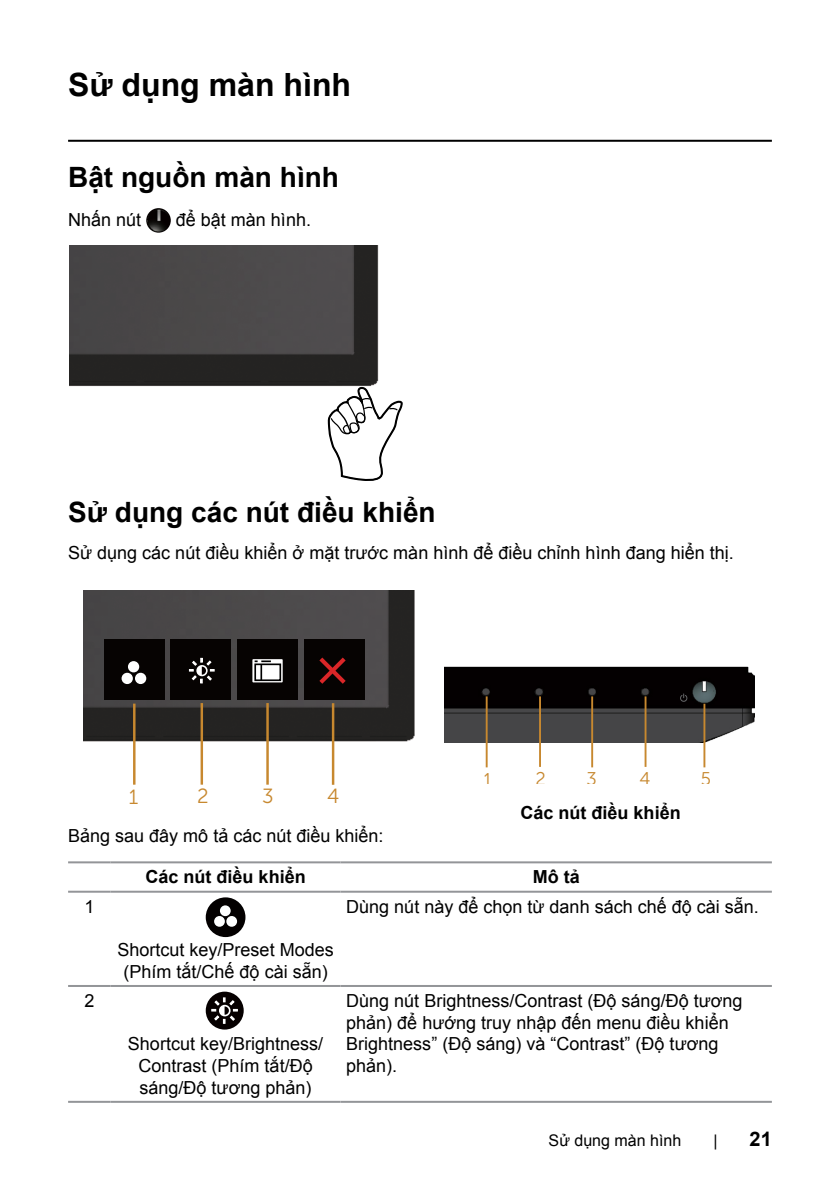
<style>
.page{position:relative;width:840px;height:1191px;background:#fff}
.page>*{position:absolute;margin:0;border:0;box-sizing:border-box;transform-origin:0 0}
.t1{font:700 32px "Arial";color:#000}
.t2{font:700 28px "Arial";color:#000}
.t3{font:20.4px "Museo Sans For Dell 300";color:#c7882f}
.t4{font:700 20px "Arial";color:#000}
.t5{font:18.4px "Museo Sans For Dell 300";color:#c7882f}
.t6{font:18px/21.6px "Arial";color:#000;text-align:center}
.t7{font:700 18px "Arial";color:#000}
.t8{font:16px "Arial";color:#000}
</style>
<div class="page">
<hr style="left:68px;top:140px;width:703px;height:2px;background:#000">
<img style="left:146px;top:208px;width:25px;height:25px;border-radius:12px">
<img style="left:69px;top:246px;width:310px;height:141px">
<svg style="left:327px;top:387px;width:76px;height:94px"></svg>
<img style="left:444px;top:666px;width:310px;height:76px">
<svg style="left:679px;top:693px;width:8px;height:9px"></svg>
<hr style="left:703px;top:703px;width:2px;height:64px;background:#c7882f">
<hr style="left:644px;top:696px;width:2px;height:71px;background:#c7882f">
<hr style="left:591px;top:696px;width:1px;height:71px;background:#c7882f">
<hr style="left:538px;top:696px;width:2px;height:71px;background:#c7882f">
<hr style="left:485px;top:696px;width:2px;height:71px;background:#c7882f">
<img style="left:84px;top:590px;width:331px;height:153px">
<div style="left:104px;top:639px;width:60px;height:61px;background:#060302"></div>
<div style="left:170px;top:639px;width:60px;height:61px;background:#060302"></div>
<div style="left:237px;top:639px;width:60px;height:61px;background:#060302"></div>
<div style="left:304px;top:639px;width:60px;height:61px;background:#060302"></div>
<div style="left:129px;top:662px;width:9px;height:9px;background:#fff;border-radius:50%"></div>
<div style="left:128px;top:661px;width:11px;height:11px;border:2px solid #fff;border-radius:50%"></div>
<div style="left:122px;top:674px;width:10px;height:9px;background:#fff;border-radius:50%"></div>
<div style="left:121px;top:673px;width:12px;height:11px;border:2px solid #fff;border-radius:50%"></div>
<div style="left:136px;top:674px;width:9px;height:9px;background:#fff;border-radius:50%"></div>
<div style="left:135px;top:673px;width:11px;height:11px;border:2px solid #fff;border-radius:50%"></div>
<svg style="left:319px;top:657px;width:27px;height:27px"></svg>
<hr style="left:266px;top:703px;width:2px;height:81px;background:#c7882f">
<hr style="left:332px;top:703px;width:2px;height:81px;background:#c7882f">
<hr style="left:200px;top:703px;width:3px;height:81px;background:#c7882f">
<hr style="left:133px;top:703px;width:2px;height:81px;background:#c7882f">
<div style="left:252px;top:659px;width:30px;height:23px;background:#fff"></div>
<div style="left:254px;top:663px;width:27px;height:18px;border:2px solid #000"></div>
<svg style="left:254px;top:660px;width:17px;height:20px"></svg>
<svg style="left:189px;top:658px;width:25px;height:25px"></svg>
<hr style="left:68px;top:861px;width:43px;height:2px;background:#939598">
<hr style="left:111px;top:861px;width:229px;height:2px;background:#939598">
<hr style="left:340px;top:861px;width:431px;height:2px;background:#939598">
<hr style="left:68px;top:890px;width:43px;height:2px;background:#939598">
<hr style="left:111px;top:890px;width:229px;height:2px;background:#939598">
<hr style="left:340px;top:890px;width:431px;height:2px;background:#939598">
<hr style="left:68px;top:985px;width:43px;height:2px;background:#939598">
<hr style="left:111px;top:985px;width:229px;height:2px;background:#939598">
<hr style="left:340px;top:985px;width:431px;height:2px;background:#939598">
<hr style="left:68px;top:1100px;width:43px;height:2px;background:#939598">
<hr style="left:111px;top:1100px;width:229px;height:2px;background:#939598">
<hr style="left:340px;top:1100px;width:431px;height:2px;background:#939598">
<div style="left:206px;top:897px;width:39px;height:40px;background:#030000;border-radius:50%"></div>
<div style="left:221px;top:906px;width:8px;height:9px;background:#fff;border-radius:50%"></div>
<div style="left:220px;top:905px;width:10px;height:11px;border:2px solid #feffff;border-radius:50%"></div>
<div style="left:215px;top:917px;width:8px;height:8px;background:#fff;border-radius:50%"></div>
<div style="left:214px;top:916px;width:11px;height:10px;border:2px solid #feffff;border-radius:50%"></div>
<div style="left:227px;top:917px;width:9px;height:8px;background:#fff;border-radius:50%"></div>
<div style="left:226px;top:916px;width:11px;height:10px;border:2px solid #feffff;border-radius:50%"></div>
<div style="left:206px;top:991px;width:37px;height:38px;background:#060000;border-radius:50%"></div>
<svg style="left:211px;top:997px;width:27px;height:26px"></svg>
<h1 class="t1" style="left:68px;top:63px;width:284px">Sử dụng màn hình</h1>
<h2 class="t2" style="left:68px;top:159px;width:272px">Bật nguồn màn hình</h2>
<p class="t6" style="left:68px;top:209px;width:75px">Nhấn nút</p>
<p class="t6" style="left:176px;top:209px;width:137px">để bật màn hình.</p>
<h2 class="t2" style="left:68px;top:494px;width:369px">Sử dụng các nút điều khiển</h2>
<p class="t6" style="left:68px;top:541px;width:667px">Sử dụng các nút điều khiển ở mặt trước màn hình để điều chỉnh hình đang hiển thị.</p>
<p class="t5" style="left:483px;top:769px;width:10px">1</p>
<p class="t5" style="left:535px;top:769px;width:12px">2</p>
<p class="t5" style="left:586px;top:769px;width:12px">3</p>
<p class="t5" style="left:639px;top:769px;width:12px">4</p>
<p class="t5" style="left:700px;top:769px;width:12px">5</p>
<p class="t3" style="left:129px;top:785px;width:11px">1</p>
<p class="t3" style="left:197px;top:785px;width:13px">2</p>
<p class="t3" style="left:262px;top:785px;width:13px">3</p>
<p class="t3" style="left:327px;top:785px;width:14px">4</p>
<p class="t6" style="left:68px;top:825px;width:317px">Bảng sau đây mô tả các nút điều khiển:</p>
<p class="t7" style="left:145px;top:865px;width:162px">Các nút điều khiển</p>
<p class="t7" style="left:532px;top:865px;width:48px">Mô tả</p>
<p class="t6" style="left:84px;top:896px;width:12px">1</p>
<p class="t6" style="left:117px;top:939px;width:218px">Shortcut key/Preset Modes (Phím tắt/Chế độ cài sẵn)</p>
<p class="t7" style="left:520px;top:800px;width:162px">Các nút điều khiển</p>
<p class="t6" style="left:346px;top:896px;width:414px">Dùng nút này để chọn từ danh sách chế độ cài sẵn.</p>
<p class="t6" style="left:84px;top:990px;width:12px">2</p>
<p class="t6" style="left:128px;top:1033px;width:197px">Shortcut key/Brightness/<br>Contrast (Phím tắt/Độ sáng/Độ tương phản)</p>
<p class="t6" style="left:346px;top:990px;width:398px;text-align:left">Dùng nút Brightness/Contrast (Độ sáng/Độ tương phản) để hướng truy nhập đến menu điều khiển Brightness” (Độ sáng) và “Contrast” (Độ tương phản).</p>
<p class="t8" style="left:548px;top:1129px;width:134px">Sử dụng màn hình</p>
<p class="t8" style="left:713px;top:1129px;width:6px">|</p>
<p class="t4" style="left:749px;top:1125px;width:24px">21</p>
</div>
